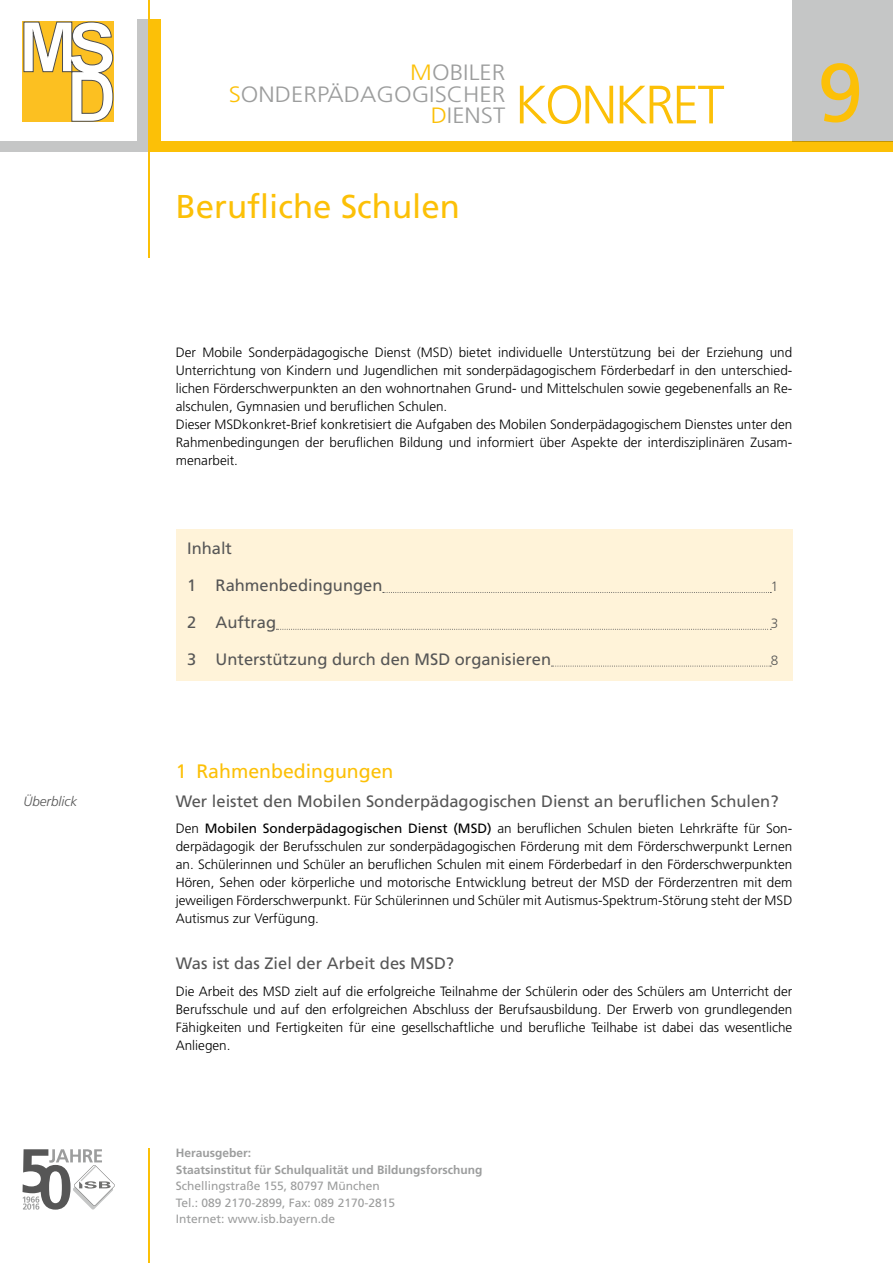
<style>
.page{position:relative;width:893px;height:1263px;background:#fff}
.page>*{position:absolute;margin:0;border:0;box-sizing:border-box;transform-origin:0 0}
.t1{font:82.2px "Frutiger LT Std";color:#fcc007}
.t2{font:300 54px "Frutiger LT Std";letter-spacing:-.05em;color:#fcc007}
.t3{font:33px "Frutiger LT Std";color:#fcc007}
.t4{font:300 22.2px/21.8px "Frutiger LT Std";color:#9c9d9d;text-align:right;scale:1.1 1}
.t5{font:19.5px "Frutiger LT Std";color:#fcc007}
.t6{font:16.5px "Frutiger LT Std";color:#565656}
.t7{font:300 13.5px/18px "Frutiger LT Std";color:#000;text-align:justify}
.t8{font:italic 300 13.5px "Frutiger LT Std";color:#565656}
.t9{font:300 13.5px "Frutiger LT Std";color:#565656}
.t10{font:12px/16.5px "Frutiger LT Std";color:#9c9d9d}
.t11{font:700 12px/16.5px "Frutiger LT Std";color:#9c9d9d}
.s1{color:#fcc007}
.s2{font-weight:400}
</style>
<div class="page">
<div style="left:149px;top:141px;width:744px;height:11px;background:#fcc007"></div>
<div style="left:137px;top:20px;width:12px;height:126px;background:#c5c6c6"></div>
<div style="left:150px;top:20px;width:11px;height:132px;background:#fcc007"></div>
<div style="left:0;top:141px;width:150px;height:11px;background:#c5c6c6"></div>
<hr style="left:149px;top:0;width:1px;height:258px;background:#fcc007">
<hr style="left:149px;top:1148px;width:1px;height:115px;background:#fcc007">
<div style="left:792px;top:0;width:101px;height:141px;background:#c5c6c6"></div>
<svg style="left:22px;top:21px;width:92px;height:101px"></svg>
<svg style="left:23px;top:22px;width:90px;height:100px"></svg>
<div style="left:176px;top:529px;width:616px;height:152px;background:#fff3d9"></div>
<svg style="left:383px;top:592px;width:388px;height:1px"></svg>
<svg style="left:276px;top:629px;width:495px;height:1px"></svg>
<svg style="left:551px;top:666px;width:220px;height:1px"></svg>
<svg style="left:23px;top:1149px;width:92px;height:61px"></svg>
<p class="t8" style="left:23px;top:794px;width:55px">Überblick</p>
<h3 class="t4" style="left:229px;top:61px;width:253px"><span class="s1">M</span>OBILER<br><span class="s1">S</span>ONDERPÄDAGOGISCHER<br><span class="s1">D</span>IENST</h3>
<h2 class="t2" style="left:515px;top:74px;width:211px">KONKRET</h2>
<h3 class="t3" style="left:176px;top:187px;width:286px">Berufliche Schulen</h3>
<h1 class="t1" style="left:818px;top:45px;width:47px">9</h1>
<p class="t7" style="left:176px;top:343px;width:618px;text-align:left">Der Mobile Sonderpädagogische Dienst (MSD) bietet individuelle Unterstützung bei der Erziehung und Unterrichtung von Kindern und Jugendlichen mit sonderpädagogischem Förderbedarf in den unterschied&shy;lichen Förderschwerpunkten an den wohnortnahen Grund- und Mittelschulen sowie gegebenenfalls an Re&shy;alschulen, Gymnasien und beruflichen Schulen.<br>Dieser MSDkonkret-Brief konkretisiert die Aufgaben des Mobilen Sonderpädagogischem Dienstes unter den Rahmenbedingungen der beruflichen Bildung und informiert über Aspekte der interdisziplinären Zusam&shy;menarbeit.</p>
<p class="t6" style="left:187px;top:539px;width:46px">Inhalt</p>
<p class="t6" style="left:187px;top:576px;width:197px">1 Rahmenbedingungen</p>
<p class="t9" style="left:771px;top:579px;width:9px">1</p>
<p class="t6" style="left:187px;top:612px;width:91px">2 Auftrag</p>
<p class="t9" style="left:771px;top:616px;width:9px">3</p>
<p class="t6" style="left:187px;top:649px;width:366px">3 Unterstützung durch den MSD organisieren</p>
<p class="t9" style="left:771px;top:652px;width:9px">8</p>
<h3 class="t5" style="left:176px;top:760px;width:219px">1 Rahmenbedingungen</h3>
<p class="t6" style="left:176px;top:791px;width:604px">Wer leistet den Mobilen Sonderpädagogischen Dienst an beruflichen Schulen?</p>
<p class="t7" style="left:176px;top:820px;width:618px">Den <span class="s2">Mobilen Sonderpädagogischen Dienst (MSD)</span> an beruflichen Schulen bieten Lehrkräfte für Son&shy;derpädagogik der Berufsschulen zur sonderpädagogischen Förderung mit dem Förderschwerpunkt Lernen an. Schülerinnen und Schüler an beruflichen Schulen mit einem Förderbedarf in den Förderschwerpunkten Hören, Sehen oder körperliche und motorische Entwicklung betreut der MSD der Förderzentren mit dem jeweiligen Förderschwerpunkt. Für Schülerinnen und Schüler mit Autismus-Spektrum-Störung steht der MSD Autismus zur Verfügung.</p>
<p class="t6" style="left:176px;top:954px;width:280px">Was ist das Ziel der Arbeit des MSD?</p>
<p class="t7" style="left:176px;top:982px;width:618px">Die Arbeit des MSD zielt auf die erfolgreiche Teilnahme der Schülerin oder des Schülers am Unterricht der Berufsschule und auf den erfolgreichen Abschluss der Berufsausbildung. Der Erwerb von grundlegenden Fähigkeiten und Fertigkeiten für eine gesellschaftliche und berufliche Teilhabe ist dabei das wesentliche Anliegen.</p>
<p class="t11" style="left:176px;top:1145px;width:308px">Herausgeber:<br>Staatsinstitut für Schulqualität und Bildungsforschung</p>
<p class="t10" style="left:176px;top:1178px;width:221px">Schellingstraße 155, 80797 München<br>Tel.: 089 2170-2899, Fax: 089 2170-2815<br>Internet: www.isb.bayern.de</p>
</div>
